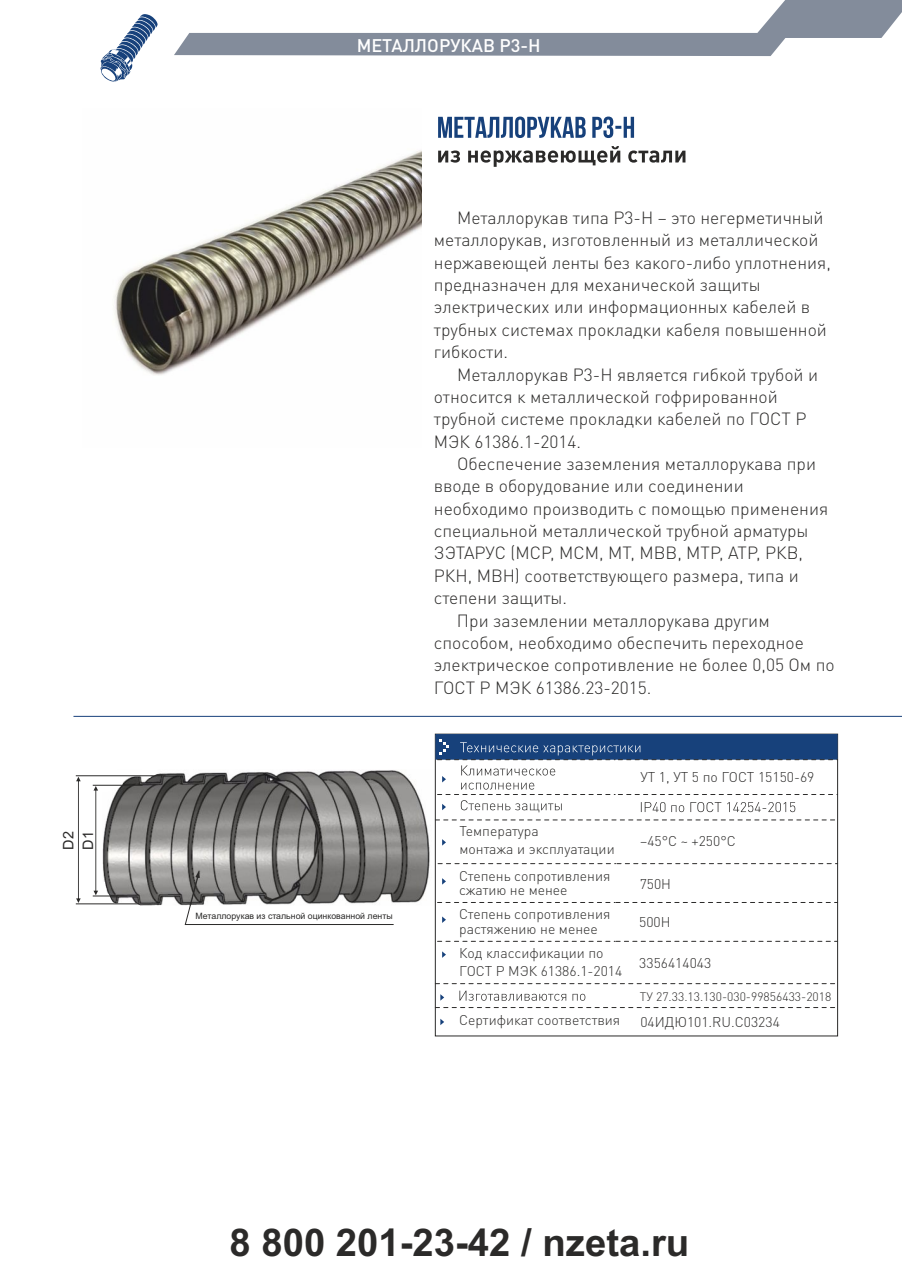
<style>
.page{position:relative;width:902px;height:1274px;background:#fff}
.page>*{position:absolute;margin:0;border:0;box-sizing:border-box;transform-origin:0 0}
.t1{font:700 38.32px "Arial";color:#2b2a29}
.t2{font:500 18.03px "DIN Pro";color:#fefefe}
.t3{font:300 17.5px/22.4px "DIN Pro";color:#2b2a29}
.t4{font:14.53px/19.6px "Arial";color:#2b2a29}
.t5{font:300 14px/14.3px "DIN Pro";color:#2b2a29}
.t6{font:300 12.08px "DIN Pro";color:#2b2a29}
.t7{font:8.75px "Arial";color:#2b2a29}
</style>
<div class="page">
<img style="left:102px;top:769px;width:333px;height:136px">
<hr style="left:76px;top:903px;width:63px;height:1px;background:#2b2a29">
<hr style="left:76px;top:775px;width:89px;height:1px;background:#2b2a29">
<svg style="left:76px;top:777px;width:5px;height:126px"></svg>
<hr style="left:93px;top:896px;width:34px;height:1px;background:#2b2a29">
<hr style="left:93px;top:785px;width:49px;height:1px;background:#2b2a29">
<svg style="left:93px;top:786px;width:5px;height:109px"></svg>
<svg style="left:185px;top:872px;width:209px;height:53px"></svg>
<svg style="left:100px;top:14px;width:58px;height:68px"></svg>
<svg style="left:438px;top:117px;width:196px;height:21px"></svg>
<hr style="left:73px;top:716px;width:828px;height:1px;background:#17417b">
<svg style="left:438px;top:146px;width:247px;height:21px"></svg>
<img style="left:114px;top:150px;width:308px;height:225px">
<svg style="left:435px;top:820px;width:400px;height:1px"></svg>
<svg style="left:442px;top:839px;width:4px;height:7px"></svg>
<svg style="left:442px;top:878px;width:4px;height:7px"></svg>
<svg style="left:437px;top:902px;width:400px;height:1px"></svg>
<svg style="left:442px;top:916px;width:4px;height:7px"></svg>
<svg style="left:437px;top:941px;width:400px;height:1px"></svg>
<svg style="left:442px;top:951px;width:4px;height:7px"></svg>
<svg style="left:435px;top:734px;width:402px;height:78px"></svg>
<svg style="left:440px;top:994px;width:4px;height:7px"></svg>
<svg style="left:459px;top:991px;width:126px;height:10px"></svg>
<svg style="left:438px;top:863px;width:399px;height:1px"></svg>
<svg style="left:435px;top:983px;width:400px;height:1px"></svg>
<svg style="left:440px;top:1019px;width:4px;height:6px"></svg>
<svg style="left:435px;top:1007px;width:400px;height:1px"></svg>
<svg style="left:174px;top:0;width:727px;height:56px"></svg>
<p class="t4" style="left:60px;top:850px;width:20px;rotate:-90deg">D2<br>D1</p>
<p class="t2" style="left:356px;top:38px;width:185px">МЕТАЛЛОРУКАВ Р3-Н</p>
<p class="t3" style="left:434px;top:208px;width:398px;text-indent:23px">Металлорукав типа Р3-Н – это негерметичный металлорукав, изготовленный из металлической нержавеющей ленты без какого-либо уплотнения, предназначен для механической защиты электрических или информационных кабелей в трубных системах прокладки кабеля повышенной гибкости.</p>
<p class="t3" style="left:434px;top:365px;width:385px;text-indent:23px">Металлорукав Р3-Н является гибкой трубой и относится к металлической гофрированной трубной системе прокладки кабелей по ГОСТ Р МЭК 61386.1-2014.</p>
<p class="t3" style="left:457px;top:454px;width:360px">Обеспечение заземления металлорукава при</p>
<p class="t3" style="left:434px;top:477px;width:311px">вводе в оборудование или соединении</p>
<p class="t3" style="left:434px;top:499px;width:396px">необходимо производить с помощью применения</p>
<p class="t3" style="left:434px;top:521px;width:376px">специальной металлической трубной арматуры</p>
<p class="t3" style="left:434px;top:544px;width:370px">ЗЭТАРУС (МСР, МСМ, МТ, МВВ, МТР, АТР, РКВ,</p>
<p class="t3" style="left:434px;top:566px;width:366px">РКН, МВН) соответствующего размера, типа и</p>
<p class="t3" style="left:434px;top:588px;width:135px">степени защиты.</p>
<p class="t3" style="left:457px;top:611px;width:314px">При заземлении металлорукава другим</p>
<p class="t3" style="left:434px;top:633px;width:371px">способом, необходимо обеспечить переходное</p>
<p class="t3" style="left:433px;top:655px;width:402px">электрическое сопротивление не более 0,05 Ом по</p>
<p class="t3" style="left:433px;top:678px;width:219px">ГОСТ Р МЭК 61386.23-2015.</p>
<p class="t7" style="left:195px;top:913px;width:198px">Металлорукав из стальной оцинкованной ленты</p>
<p class="t5" style="left:459px;top:824px;width:157px;line-height:17.8px">Температура<br>монтажа и эксплуатации</p>
<p class="t5" style="left:640px;top:771px;width:176px">УТ 1, УТ 5 по ГОСТ 15150-69</p>
<p class="t5" style="left:640px;top:835px;width:97px">–45°C ~ +250°C</p>
<p class="t5" style="left:459px;top:870px;width:153px">Степень сопротивления сжатию не менее</p>
<p class="t5" style="left:639px;top:878px;width:33px">750Н</p>
<p class="t5" style="left:459px;top:909px;width:153px">Степень сопротивления растяжению не менее</p>
<p class="t5" style="left:639px;top:916px;width:33px">500Н</p>
<p class="t5" style="left:459px;top:946px;width:165px;line-height:17.8px">Код классификации по<br>ГОСТ Р МЭК 61386.1-2014</p>
<p class="t5" style="left:639px;top:957px;width:73px">3356414043</p>
<p class="t5" style="left:459px;top:1015px;width:162px">Сертификат соответствия</p>
<p class="t6" style="left:639px;top:991px;width:193px">ТУ 27.33.13.130-030-99856433-2018</p>
<p class="t5" style="left:640px;top:1016px;width:141px">04ИДЮ101.RU.C03234</p>
<h1 class="t1" style="left:229px;top:1228px;width:461px">8 800 201-23-42 / nzeta.ru</h1>
</div>
